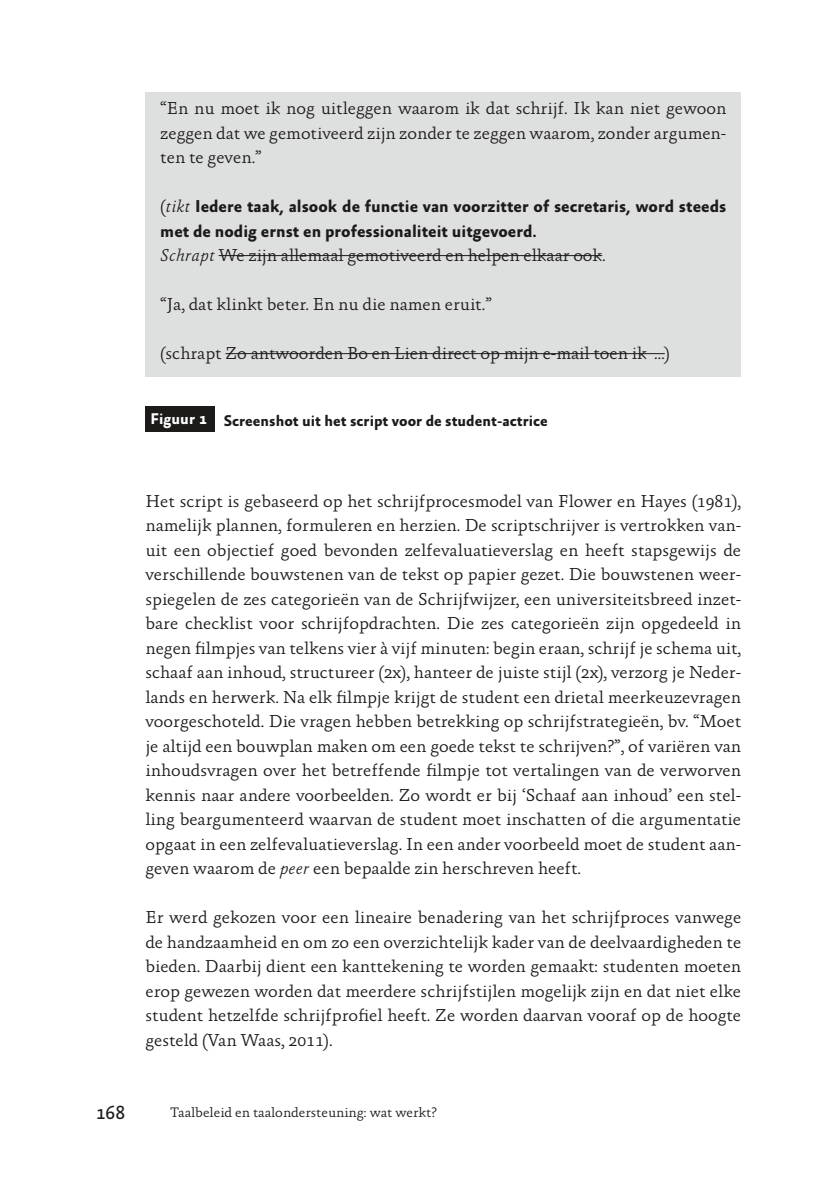
<style>
.page{position:relative;width:837px;height:1184px;background:#fff}
.page>*{position:absolute;margin:0;border:0;box-sizing:border-box;transform-origin:0 0}
.t1{font:19.25px "Absara Sans OT";color:#1c1b1a}
.t2{font:300 17.5px/24.5px "Absara OT";color:#1c1b1a;text-align:justify}
.t3{font:700 17.5px/24.5px "Absara Sans OT";color:#1c1b1a}
.t4{font:700 15.75px "Absara Sans OT";color:#1c1b1a}
.t5{font:300 14px "Absara OT";color:#1c1b1a}
.s1{font-family:"Absara OT";font-weight:300}
.s2{font-family:"Absara OT";font-weight:300;font-style:italic}
.s3{font-style:italic}
.s4{color:#fff}
</style>
<div class="page">
<div style="left:145px;top:92px;width:596px;height:284px;background:#dedfdf"></div>
<hr style="left:218px;top:255px;width:384px;height:1px;background:#1c1b1a">
<hr style="left:225px;top:353px;width:439px;height:1px;background:#1c1b1a">
<div style="left:145px;top:411px;width:70px;height:22px;background:#1c1b1a"></div>
<div style="left:145px;top:406px;width:70px;height:25px;background:#1c1b1a"></div>
<p class="t2" style="left:160px;top:97px;width:567px">“En nu moet ik nog uitleggen waarom ik dat schrijf. Ik kan niet gewoon zeggen dat we gemotiveerd zijn zonder te zeggen waarom, zonder argumen&shy;ten te geven.”</p>
<p class="t3" style="left:160px;top:195px;width:567px"><span class="s1">(</span><span class="s2">tikt</span> Iedere taak, alsook de functie van voorzitter of secretaris, word steeds met de nodig ernst en professionaliteit uitgevoerd.</p>
<p class="t2" style="left:160px;top:244px;width:447px"><span class="s3">Schrapt</span> We zijn allemaal gemotiveerd en helpen elkaar ook.</p>
<p class="t2" style="left:160px;top:293px;width:333px">“Ja, dat klinkt beter. En nu die namen eruit.”</p>
<p class="t2" style="left:160px;top:342px;width:511px">(schrapt Zo antwoorden Bo en Lien direct op mijn e-mail toen ik …)</p>
<p class="t4" style="left:150px;top:412px;width:399px"><span class="s4">Figuur 1</span> Screenshot uit het script voor de student-actrice</p>
<p class="t2" style="left:145px;top:489px;width:597px">Het script is gebaseerd op het schrijfprocesmodel van Flower en Hayes (1981), namelijk plannen, formuleren en herzien. De scriptschrijver is vertrokken van&shy;uit een objectief goed bevonden zelfevaluatieverslag en heeft stapsgewijs de verschillende bouwstenen van de tekst op papier gezet. Die bouwstenen weer&shy;spiegelen de zes categorieën van de Schrijfwijzer, een universiteitsbreed inzet&shy;bare checklist voor schrijfopdrachten. Die zes categorieën zijn opgedeeld in negen filmpjes van telkens vier à vijf minuten: begin eraan, schrijf je schema uit, schaaf aan inhoud, structureer (2x), hanteer de juiste stijl (2x), verzorg je Neder&shy;lands en herwerk. Na elk filmpje krijgt de student een drietal meerkeuzevragen voorgeschoteld. Die vragen hebben betrekking op schrijfstrategieën, bv. “Moet je altijd een bouwplan maken om een goede tekst te schrijven?”, of variëren van inhoudsvragen over het betreffende filmpje tot vertalingen van de verworven kennis naar andere voorbeelden. Zo wordt er bij ‘Schaaf aan inhoud’ een stel&shy;ling beargumenteerd waarvan de student moet inschatten of die argumentatie opgaat in een zelfevaluatieverslag. In een ander voorbeeld moet de student aan&shy;geven waarom de <span class="s3">peer</span> een bepaalde zin herschreven heeft.</p>
<p class="t2" style="left:145px;top:905px;width:597px">Er werd gekozen voor een lineaire benadering van het schrijfproces vanwege de handzaamheid en om zo een overzichtelijk kader van de deelvaardigheden te bieden. Daarbij dient een kanttekening te worden gemaakt: studenten moeten erop gewezen worden dat meerdere schrijfstijlen mogelijk zijn en dat niet elke student hetzelfde schrijfprofiel heeft. Ze worden daarvan vooraf op de hoogte gesteld (Van Waas, 2011).</p>
<p class="t1" style="left:96px;top:1102px;width:31px">168</p>
<p class="t5" style="left:170px;top:1104px;width:268px">Taalbeleid en taalondersteuning: wat werkt?</p>
</div>
